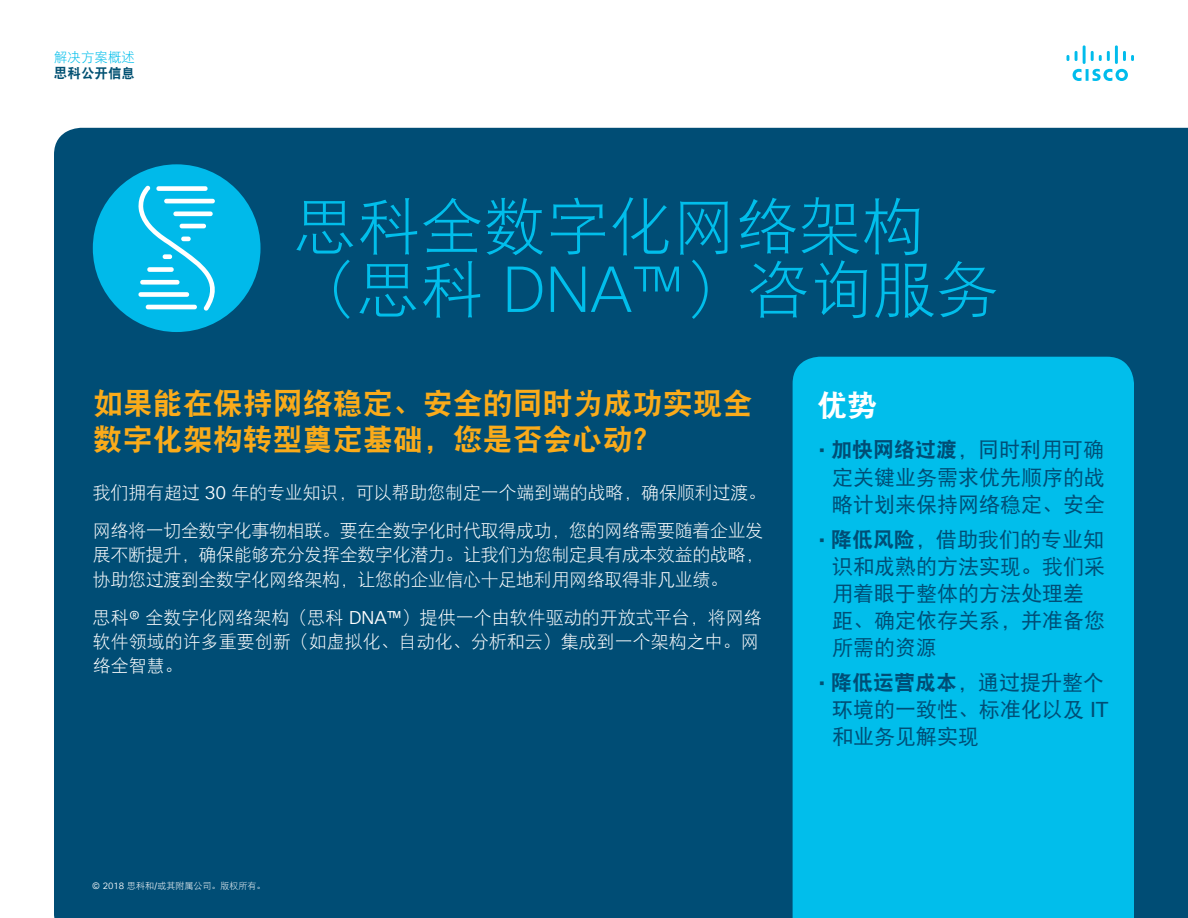
<style>
.page{position:relative;width:1188px;height:918px;background:#fff}
.page>*{position:absolute;margin:0;border:0;box-sizing:border-box;transform-origin:0 0}
.Paragraph_Style1{font:63px/63px "DF Hei W3";color:#01beeb}
.Paragraph_Style2{font:30px/35.8px "DF Hei W9";color:#faab1a}
.Paragraph_Style4{font:30px "DF Hei W9";color:#fff}
.Paragraph_Style5{font:21px/27.2px "DF Hei W5";color:#004d75;text-align:justify}
.Paragraph_Style6{font:21px/27.2px "DF Hei W5";color:#004d75}
.Paragraph_Style1-2{font:18px/24.3px "DF Hei W3";letter-spacing:-.01em;color:#fff;text-align:justify}
.t1{font:13.5px "DF Hei W3";color:#01beeb}
.t2{font:13.5px "DF Hei W9";color:#005072}
.Paragraph_Style1-3{font:9px "DF Hei W3";color:#fff}
.s1{font-family:"Cisco Sans TT";font-weight:200}
.s2{font-family:"Cisco Sans TT Light"}
.s3{font-family:"Cisco Sans TT";color:#005072}
.s4{font-family:"DF Hei W9"}
.s5{font-family:"Cisco Sans TT"}
</style>
<div class="page">
<svg style="left:1067px;top:45px;width:67px;height:36px"></svg>
<div style="left:54px;top:128px;width:1134px;height:790px;background:#004d75"></div>
<div style="left:793px;top:357px;width:341px;height:561px;background:#01beeb"></div>
<svg style="left:93px;top:164px;width:168px;height:168px;background:#16a8d2"></svg>
<p class="t1" style="left:54px;top:50px;width:82px">解决方案概述</p>
<p class="t2" style="left:54px;top:67px;width:82px">思科公开信息</p>
<p class="Paragraph_Style1" style="left:295px;top:195px;width:706px">思科全数字化网络架构（思科 <span class="s1">DNA™</span>）咨询服务</p>
<p class="Paragraph_Style2" style="left:93px;top:385px;width:662px">如果能在保持网络稳定、安全的同时为成功实现全数字化架构转型奠定基础，您是否会心动？</p>
<p class="Paragraph_Style1-2" style="left:93px;top:481px;width:675px">我们拥有超过 <span class="s2">30</span> 年的专业知识，可以帮助您制定一个端到端的战略，确保顺利过渡。</p>
<p class="Paragraph_Style1-2" style="left:93px;top:518px;width:672px">网络将一切全数字化事物相联。要在全数字化时代取得成功，您的网络需要随着企业发展不断提升，确保能够充分发挥全数字化潜力。让我们为您制定具有成本效益的战略，协助您过渡到全数字化网络架构，让您的企业信心十足地利用网络取得非凡业绩。</p>
<p class="Paragraph_Style1-2" style="left:93px;top:605px;width:670px;text-align:left">思科<span class="s2">®</span> 全数字化网络架构（思科 <span class="s2">DNA™</span>）提供一个由软件驱动的开放式平台，将网络软件领域的许多重要创新（如虚拟化、自动化、分析和云）集成到一个架构之中。网络全智慧。</p>
<p class="Paragraph_Style1-3" style="left:92px;top:882px;width:175px"><span class="s2">© 2018</span> 思科和<span class="s2">/</span>或其附属公司。版权所有。</p>
<p class="Paragraph_Style4" style="left:817px;top:390px;width:61px">优势</p>
<p class="Paragraph_Style5" style="left:832px;top:436px;width:274px;text-indent:-14px"><span class="s3">•</span> <span class="s4">加快网络过渡</span>，同时利用可确定关键业务需求优先顺序的战略计划来保持网络稳定、安全</p>
<p class="Paragraph_Style5" style="left:832px;top:525px;width:274px;text-align:left;text-indent:-14px"><span class="s3">•</span> <span class="s4">降低风险</span>，借助我们的专业知识和成熟的方法实现。我们采用着眼于整体的方法处理差距、确定依存关系，并准备您所需的资源</p>
<p class="Paragraph_Style6" style="left:832px;top:669px;width:278px;text-indent:-14px"><span class="s3">•</span> <span class="s4">降低运营成本</span>，通过提升整个环境的一致性、标准化以及 <span class="s5">IT</span>和业务见解实现</p>
</div>
